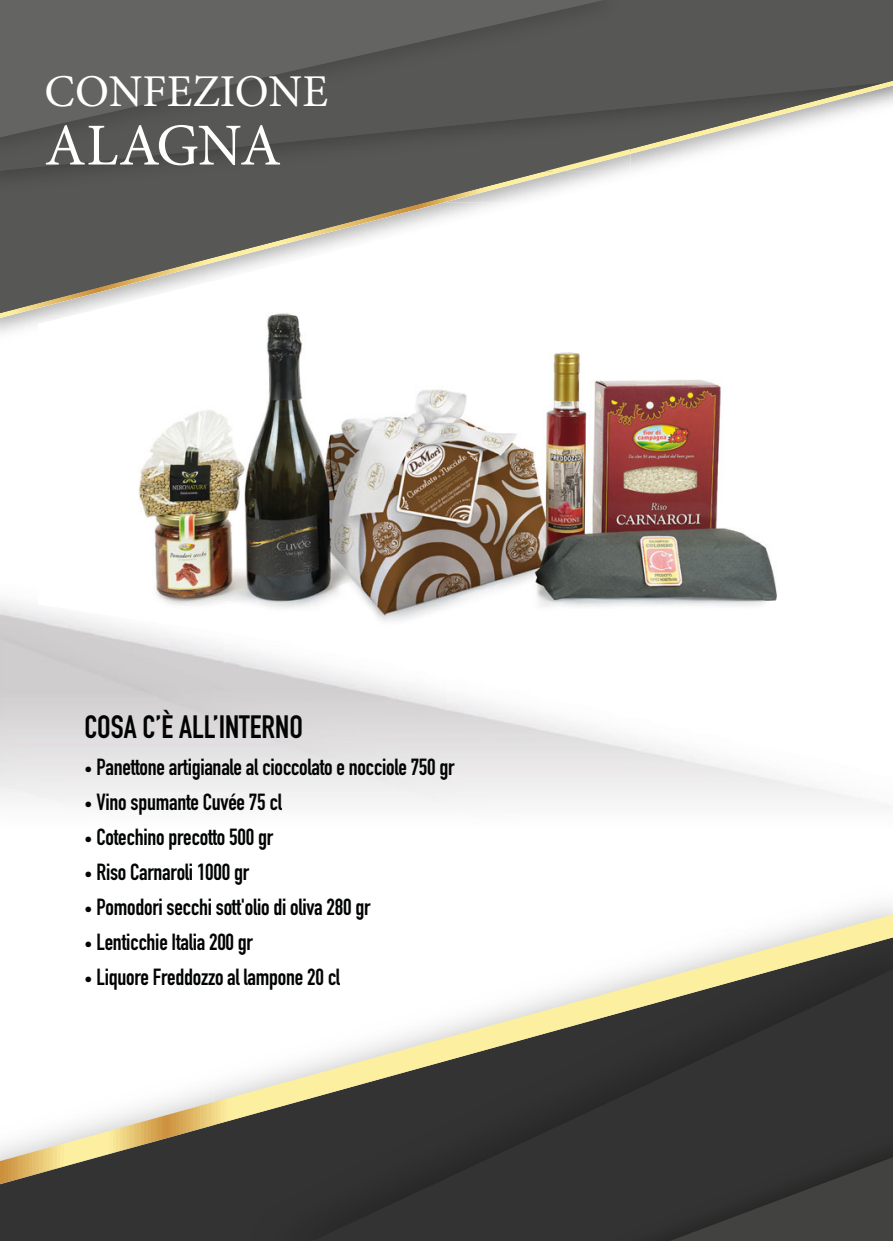
<style>
.page{position:relative;width:893px;height:1241px;background:#fff}
.page>*{position:absolute;margin:0;border:0;box-sizing:border-box;transform-origin:0 0}
.t1{font:59.5px "Minion Pro";letter-spacing:-.02em;color:#fff}
.t2{font:45.5px "Minion Pro";color:#fff}
.t3{font:700 31.85px "DIN Condensed";color:#020303}
.t4{font:700 22.93px "DIN Condensed";letter-spacing:-.01em;color:#020303}
.s1{font-size:15.75px}
</style>
<div class="page">
<div style="left:0;top:1183px;width:214px;height:57px;background:#333"></div>
<div style="left:631px;top:0;width:262px;height:81px;background:#575756"></div>
<svg style="left:0;top:81px;width:893px;height:237px"></svg>
<img style="left:0;top:0;width:631px;height:171px">
<img style="left:545px;top:149px;width:86px;height:15px">
<svg style="left:0;top:0;width:604px;height:137px;background:#5c5c5b"></svg>
<div style="left:214px;top:1183px;width:99px;height:57px;background:#333"></div>
<div style="left:313px;top:1183px;width:266px;height:57px;background:#333"></div>
<div style="left:579px;top:1183px;width:91px;height:57px;background:#333"></div>
<svg style="left:670px;top:1183px;width:223px;height:57px;background:#3b3b3a"></svg>
<img style="left:38px;top:164px;width:823px;height:562px">
<svg style="left:0;top:914px;width:893px;height:269px"></svg>
<h2 class="t2" style="left:45px;top:64px;width:285px">CONFEZIONE</h2>
<h1 class="t1" style="left:45px;top:109px;width:238px">ALAGNA</h1>
<h3 class="t3" style="left:84px;top:715px;width:220px">COSA C’È ALL’INTERNO</h3>
<p class="t4" style="left:84px;top:758px;width:372px"><span class="s1">•</span> Panettone artigianale al cioccolato e nocciole 750 gr</p>
<p class="t4" style="left:84px;top:793px;width:199px"><span class="s1">•</span> Vino spumante Cuvée 75 cl</p>
<p class="t4" style="left:84px;top:828px;width:190px"><span class="s1">•</span> Cotechino precotto 500 gr</p>
<p class="t4" style="left:84px;top:863px;width:166px"><span class="s1">•</span> Riso Carnaroli 1000 gr</p>
<p class="t4" style="left:84px;top:898px;width:288px"><span class="s1">•</span> Pomodori secchi sott'olio di oliva 280 gr</p>
<p class="t4" style="left:84px;top:933px;width:170px"><span class="s1">•</span> Lenticchie Italia 200 gr</p>
<p class="t4" style="left:84px;top:968px;width:257px"><span class="s1">•</span> Liquore Freddozzo al lampone 20 cl</p>
</div>
